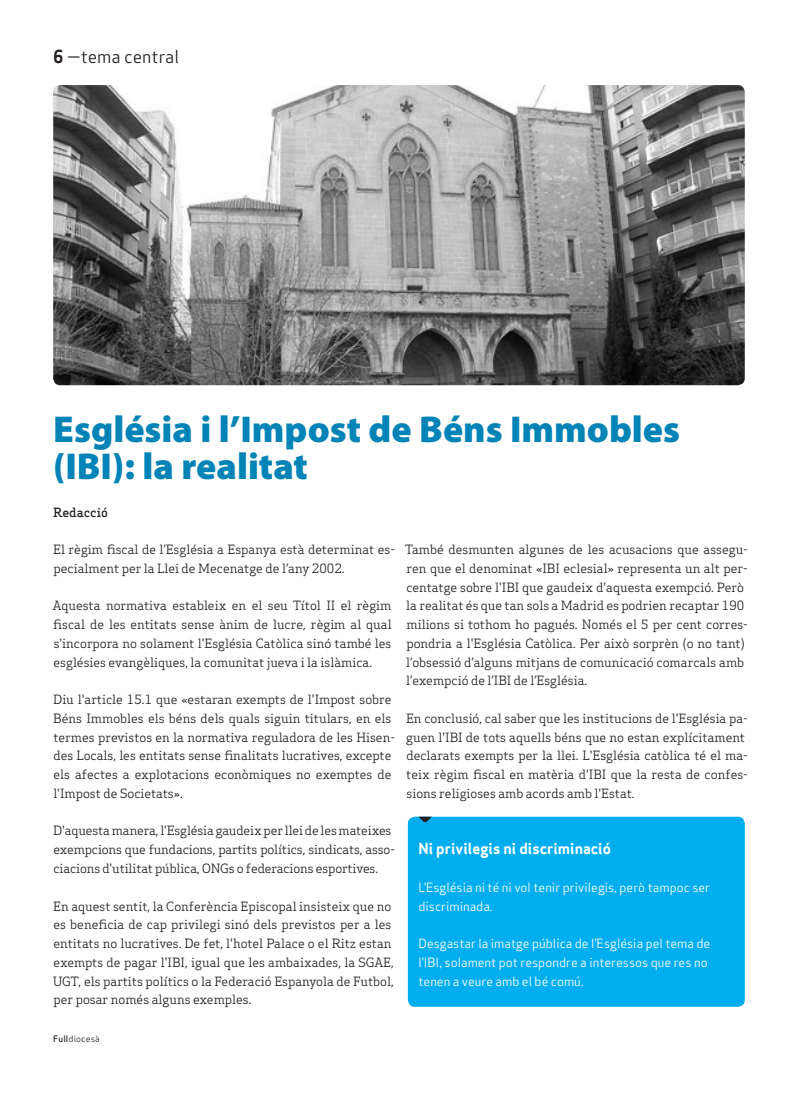
<style>
.page{position:relative;width:798px;height:1099px;background:#fff}
.page>*{position:absolute;margin:0;border:0;box-sizing:border-box;transform-origin:0 0}
.Titulars{font:900 37.5px/37.5px "Myriad Pro";color:#0083b6}
.Capçalera{font:17.5px "Apex Sans Book T";color:#231f20}
.Pastilla_Destacat_Pe{font:15px "Apex Sans Bold T";color:#fff}
.Text_General{font:12.5px/18.8px "Apex Serif";color:#231f20}
.Pastilla_Destacat_Pe-2{font:12.5px/18.8px "Apex Sans Book T";color:#fff}
.Autors{font:500 12.5px "Apex Serif";color:#231f20}
.Data_Peu{font:8.75px "Apex Sans Book T";letter-spacing:.02em;color:#231f20}
.s1{font-family:"Apex Sans Bold T"}
.s2{font-family:"Apex Sans Medium T"}
</style>
<div class="page">
<img style="left:53px;top:85px;width:691px;height:300px">
<div style="left:407px;top:816px;width:337px;height:190px;background:#00aeef;border-radius:7px"></div>
<svg style="left:418px;top:816px;width:13px;height:7px"></svg>
<p class="Capçalera" style="left:53px;top:46px;width:127px"><span class="s1">6</span> —tema central</p>
<p class="Titulars" style="left:53px;top:408px;width:628px">Església i l’Impost de Béns Immobles (IBI): la realitat</p>
<p class="Autors" style="left:53px;top:504px;width:56px">Redacció</p>
<p class="Text_General" style="left:53px;top:540px;width:343px">El règim fiscal de l’Església a Espanya està determinat es&shy;pecialment per la Llei de Mecenatge de l’any 2002.</p>
<p class="Text_General" style="left:53px;top:596px;width:340px;text-align:justify">Aquesta normativa estableix en el seu Títol II el règim fiscal de les entitats sense ànim de lucre, règim al qual s'incorpora no solament l'Església Catòlica sinó també les esglésies evangèliques, la comunitat jueva i la islàmica.</p>
<p class="Text_General" style="left:53px;top:690px;width:343px">Diu l'article 15.1 que «estaran exempts de l'Impost sobre Béns Immobles els béns dels quals siguin titulars, en els termes previstos en la normativa reguladora de les Hisen&shy;des Locals, les entitats sense finalitats lucratives, excepte els afectes a explotacions econòmiques no exemptes de l'Impost de Societats».</p>
<p class="Text_General" style="left:53px;top:821px;width:343px">D'aquesta manera, l'Església gaudeix per llei de les mateixes exempcions que fundacions, partits polítics, sindicats, asso&shy;ciacions d'utilitat pública, ONGs o federacions esportives.</p>
<p class="Text_General" style="left:53px;top:896px;width:342px">En aquest sentit, la Conferència Episcopal insisteix que no es beneficia de cap privilegi sinó dels previstos per a les entitats no lucratives. De fet, l'hotel Palace o el Ritz estan exempts de pagar l'IBI, igual que les ambaixades, la SGAE, UGT, els partits polítics o la Federació Espanyola de Futbol, per posar només alguns exemples.</p>
<p class="Data_Peu" style="left:53px;top:1032px;width:48px"><span class="s2">Full</span>diocesà</p>
<p class="Text_General" style="left:405px;top:540px;width:344px">També desmunten algunes de les acusacions que assegu&shy;ren que el denominat «IBI eclesial» representa un alt per&shy;centatge sobre l'IBI que gaudeix d'aquesta exempció. Però la realitat és que tan sols a Madrid es podrien recaptar 190 milions si tothom ho pagués. Només el 5 per cent corres&shy;pondria a l'Església Catòlica. Per això sorprèn (o no tant) l’obsessió d’alguns mitjans de comunicació comarcals amb l’exempció de l’IBI de l’Església.</p>
<p class="Text_General" style="left:406px;top:708px;width:343px">En conclusió, cal saber que les institucions de l'Església pa&shy;guen l'IBI de tots aquells béns que no estan explícitament declarats exempts per la llei. L'Església catòlica té el ma&shy;teix règim fiscal en matèria d'IBI que la resta de confes&shy;sions religioses amb acords amb l'Estat.</p>
<p class="Pastilla_Destacat_Pe" style="left:418px;top:839px;width:194px">Ni privilegis ni discriminació</p>
<p class="Pastilla_Destacat_Pe-2" style="left:418px;top:877px;width:293px">L’Església ni té ni vol tenir privilegis, però tampoc ser discriminada.</p>
<p class="Pastilla_Destacat_Pe-2" style="left:418px;top:933px;width:293px">Desgastar la imatge pública de l’Església pel tema de l’IBI, solament pot respondre a interessos que res no tenen a veure amb el bé comú.</p>
</div>
